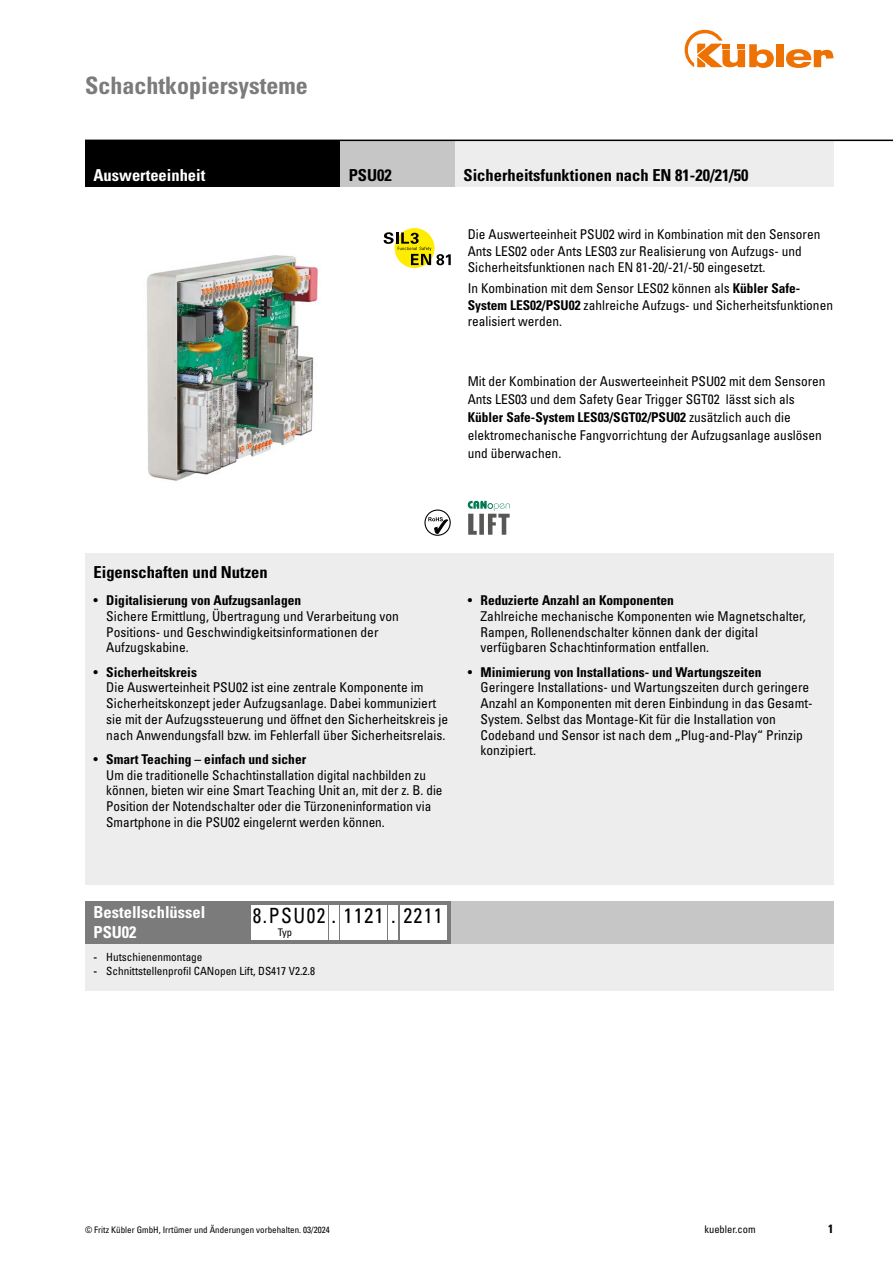
<style>
.page{position:relative;width:893px;height:1263px;background:#fff}
.page>*{position:absolute;margin:0;border:0;box-sizing:border-box;transform-origin:0 0}
.t1{font:700 condensed 24px "Univers LT Std";color:#7c7b7b}
.t2{font:condensed 21px "Univers LT Std";letter-spacing:.06em;color:#000;scale:.92 1}
.t3{font:700 condensed 16.5px "Univers LT Std";color:#000}
.t4{font:700 condensed 16.5px/19.8px "Univers LT Std";color:#fff}
.t5{font:condensed 13.5px/15.8px "Univers LT Std";color:#000}
.t6{font:700 condensed 12px "Univers LT Std";color:#000}
.t7{font:condensed 11.25px "Univers LT Std";color:#000}
.t8{font:condensed 10.5px "Univers LT Std";color:#000}
.t9{font:condensed 9px "Univers LT Std";color:#000}
.s1{font-weight:700}
</style>
<div class="page">
<div style="left:776px;top:44px;width:8px;height:23px;background:#ee7203"></div>
<svg style="left:786px;top:49px;width:47px;height:19px"></svg>
<svg style="left:685px;top:30px;width:89px;height:38px"></svg>
<img style="left:147px;top:255px;width:172px;height:226px">
<div style="left:85px;top:901px;width:748px;height:90px;background:#ededed"></div>
<div style="left:451px;top:901px;width:382px;height:43px;background:#c6c6c6"></div>
<svg style="left:468px;top:501px;width:42px;height:34px"></svg>
<svg style="left:395px;top:228px;width:39px;height:40px"></svg>
<svg style="left:384px;top:232px;width:67px;height:33px"></svg>
<svg style="left:424px;top:509px;width:27px;height:27px"></svg>
<div style="left:85px;top:553px;width:748px;height:331px;background:#ededed"></div>
<div style="left:85px;top:901px;width:366px;height:43px;background:#7c7b7b"></div>
<div style="left:251px;top:906px;width:76px;height:34px;background:#fff"></div>
<div style="left:329px;top:906px;width:9px;height:34px;background:#fff"></div>
<div style="left:389px;top:906px;width:9px;height:34px;background:#fff"></div>
<div style="left:340px;top:906px;width:47px;height:34px;background:#fff"></div>
<div style="left:400px;top:906px;width:46px;height:34px;background:#fff"></div>
<div style="left:455px;top:140px;width:378px;height:47px;background:#ededed"></div>
<div style="left:85px;top:140px;width:255px;height:47px;background:#000"></div>
<div style="left:340px;top:140px;width:115px;height:47px;background:#c6c6c6"></div>
<hr style="left:85px;top:140px;width:808px;height:1px;background:#000">
<h1 class="t1" style="left:85px;top:71px;width:224px">Schachtkopiersysteme</h1>
<p class="t4" style="left:94px;top:165px;width:113px">Auswerteeinheit</p>
<p class="t3" style="left:349px;top:165px;width:45px">PSU02</p>
<p class="t3" style="left:463px;top:165px;width:287px">Sicherheitsfunktionen nach EN 81-20/21/50</p>
<p class="t5" style="left:468px;top:226px;width:354px;line-height:16.5px">Die Auswerteeinheit PSU02 wird in Kombination mit den Sensoren<br>Ants LES02 oder Ants LES03 zur Realisierung von Aufzugs- und<br>Sicherheitsfunktionen nach EN 81-20/-21/-50 eingesetzt.</p>
<p class="t5" style="left:468px;top:280px;width:367px;line-height:16.5px">In Kombination mit dem Sensor LES02 können als <span class="s1">Kübler Safe-<br>System LES02/PSU02</span> zahlreiche Aufzugs- und Sicherheitsfunktionen realisiert werden.</p>
<p class="t5" style="left:468px;top:372px;width:359px;line-height:18px">Mit der Kombination der Auswerteeinheit PSU02 mit dem Sensoren Ants LES03 und dem Safety Gear Trigger SGT02 lässt sich als <span class="s1">Kübler Safe-System LES03/SGT02/PSU02</span> zusätzlich auch die elektromechanische Fangvorrichtung der Aufzugsanlage auslösen und überwachen.</p>
<p class="t3" style="left:94px;top:561px;width:176px">Eigenschaften und Nutzen</p>
<p class="t5" style="left:106px;top:592px;width:294px;text-indent:-13px">• <span class="s1">Digitalisierung von Aufzugsanlagen<br></span>Sichere Ermittlung, Übertragung und Verarbeitung von Positions- und Geschwindigkeitsinformationen der Aufzugskabine.</p>
<p class="t5" style="left:106px;top:664px;width:343px;text-indent:-13px">• <span class="s1">Sicherheitskreis<br></span>Die Auswerteinheit PSU02 ist eine zentrale Komponente im Sicherheitskonzept jeder Aufzugsanlage. Dabei kommuniziert sie mit der Aufzugssteuerung und öffnet den Sicherheitskreis je nach Anwendungsfall bzw. im Fehlerfall über Sicherheitsrelais.</p>
<p class="t5" style="left:106px;top:751px;width:338px;text-indent:-13px">• <span class="s1">Smart Teaching – einfach und sicher<br></span>Um die traditionelle Schachtinstallation digital nachbilden zu können, bieten wir eine Smart Teaching Unit an, mit der z. B. die Position der Notendschalter oder die Türzoneninformation via Smartphone in die PSU02 eingelernt werden können.</p>
<p class="t5" style="left:480px;top:592px;width:327px;text-indent:-13px">• <span class="s1">Reduzierte Anzahl an Komponenten<br></span>Zahlreiche mechanische Komponenten wie Magnetschalter, Rampen, Rollenendschalter können dank der digital verfügbaren Schachtinformation entfallen.</p>
<p class="t5" style="left:480px;top:664px;width:334px;text-indent:-13px">• <span class="s1">Minimierung von Installations- und Wartungszeiten </span>Geringere Installations- und Wartungszeiten durch geringere Anzahl an Komponenten mit deren Einbindung in das Gesamt-System. Selbst das Montage-Kit für die Installation von Codeband und Sensor ist nach dem „Plug-and-Play“ Prinzip konzipiert.</p>
<p class="t4" style="left:94px;top:902px;width:113px">Bestellschlüssel<br>PSU02</p>
<h2 class="t2" style="left:253px;top:902px;width:208px">8.PSU02 . 1121 . 2211</h2>
<p class="t8" style="left:278px;top:925px;width:16px">Typ</p>
<p class="t7" style="left:94px;top:949px;width:111px"><span class="s1">-</span> Hutschienenmontage</p>
<p class="t7" style="left:94px;top:964px;width:223px"><span class="s1">-</span> Schnittstellenprofil CANopen Lift, DS417 V2.2.8</p>
<p class="t9" style="left:85px;top:1224px;width:246px">© Fritz Kübler GmbH, Irrtümer und Änderungen vorbehalten. 03/2024</p>
<p class="t8" style="left:704px;top:1223px;width:53px">kuebler.com</p>
<p class="t6" style="left:828px;top:1221px;width:7px">1</p>
</div>
